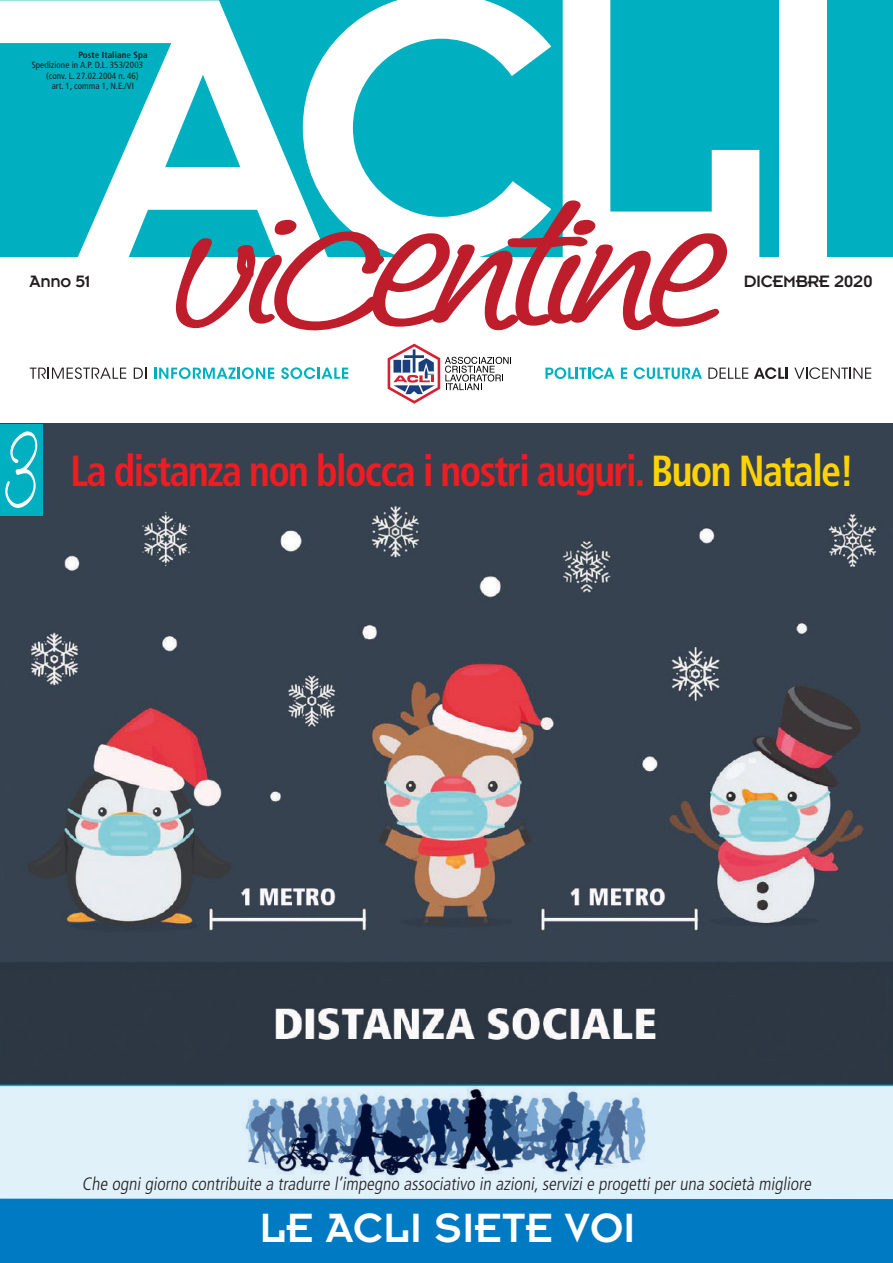
<style>
.page{position:relative;width:893px;height:1263px;background:#fff}
.page>*{position:absolute;margin:0;border:0;box-sizing:border-box;transform-origin:0 0}
.t1{font:45px "Insignia";color:#fff}
.t2{font:700 condensed 43.5px "Frutiger LT Std";letter-spacing:-.04em;color:#ee1d23;scale:.92 1}
.t3{font:18.15px "Insignia LT Std";letter-spacing:-.02em;color:#231f20}
.t4{font:300 condensed 18px "Frutiger LT Std";color:#231f20}
.t5{font:condensed 9px "Frutiger LT Std";letter-spacing:.01em;color:#231f20}
.t6{font:700 condensed 9px "Frutiger LT Std";letter-spacing:.01em;color:#231f20}
.s1{color:#fed304}
</style>
<div class="page">
<img style="left:0;top:424px;width:893px;height:660px">
<svg style="left:388px;top:344px;width:123px;height:60px"></svg>
<div style="left:1px;top:0;width:892px;height:257px;background:#00b0c0"></div>
<svg style="left:1px;top:0;width:302px;height:257px"></svg>
<svg style="left:303px;top:0;width:248px;height:200px"></svg>
<svg style="left:563px;top:0;width:196px;height:257px"></svg>
<div style="left:779px;top:0;width:47px;height:259px;background:#fff"></div>
<svg style="left:176px;top:200px;width:551px;height:131px"></svg>
<svg style="left:30px;top:367px;width:96px;height:12px"></svg>
<svg style="left:134px;top:368px;width:12px;height:11px"></svg>
<svg style="left:154px;top:367px;width:120px;height:12px"></svg>
<svg style="left:281px;top:367px;width:67px;height:12px"></svg>
<svg style="left:545px;top:367px;width:69px;height:12px"></svg>
<svg style="left:621px;top:368px;width:6px;height:11px"></svg>
<svg style="left:634px;top:367px;width:68px;height:12px"></svg>
<svg style="left:708px;top:368px;width:40px;height:11px"></svg>
<svg style="left:754px;top:367px;width:34px;height:12px"></svg>
<svg style="left:794px;top:367px;width:77px;height:12px"></svg>
<div style="left:0;top:1085px;width:893px;height:178px;background:#e0f1fa"></div>
<div style="left:0;top:1199px;width:893px;height:64px;background:#007ac2"></div>
<img style="left:245px;top:1087px;width:401px;height:92px">
<div style="left:0;top:424px;width:43px;height:92px;background:#00b0c0"></div>
<hr style="left:0;top:1084px;width:893px;height:2px;background:#00b0c0">
<svg style="left:5px;top:431px;width:32px;height:77px"></svg>
<p class="t6" style="left:78px;top:49px;width:71px">Poste Italiane Spa</p>
<p class="t5" style="left:32px;top:60px;width:113px">Spedizione in A.P. D.L. 353/2003</p>
<p class="t5" style="left:46px;top:70px;width:94px">(conv. L. 27.02.2004 n. 46)</p>
<p class="t5" style="left:52px;top:81px;width:84px">art. 1, comma 1, N.E./VI</p>
<p class="t3" style="left:30px;top:272px;width:62px">Anno 51</p>
<p class="t3" style="left:743px;top:272px;width:131px">DICEMBRE 2020</p>
<h2 class="t2" style="left:71px;top:445px;width:853px">La distanza non blocca i nostri auguri. <span class="s1">Buon Natale!</span></h2>
<p class="t4" style="left:82px;top:1173px;width:734px">Che ogni giorno contribuite a tradurre l’impegno associativo in azioni,servizi e progetti per una società migliore</p>
<h1 class="t1" style="left:259px;top:1205px;width:378px">LE ACLI SIETE VOI</h1>
</div>
